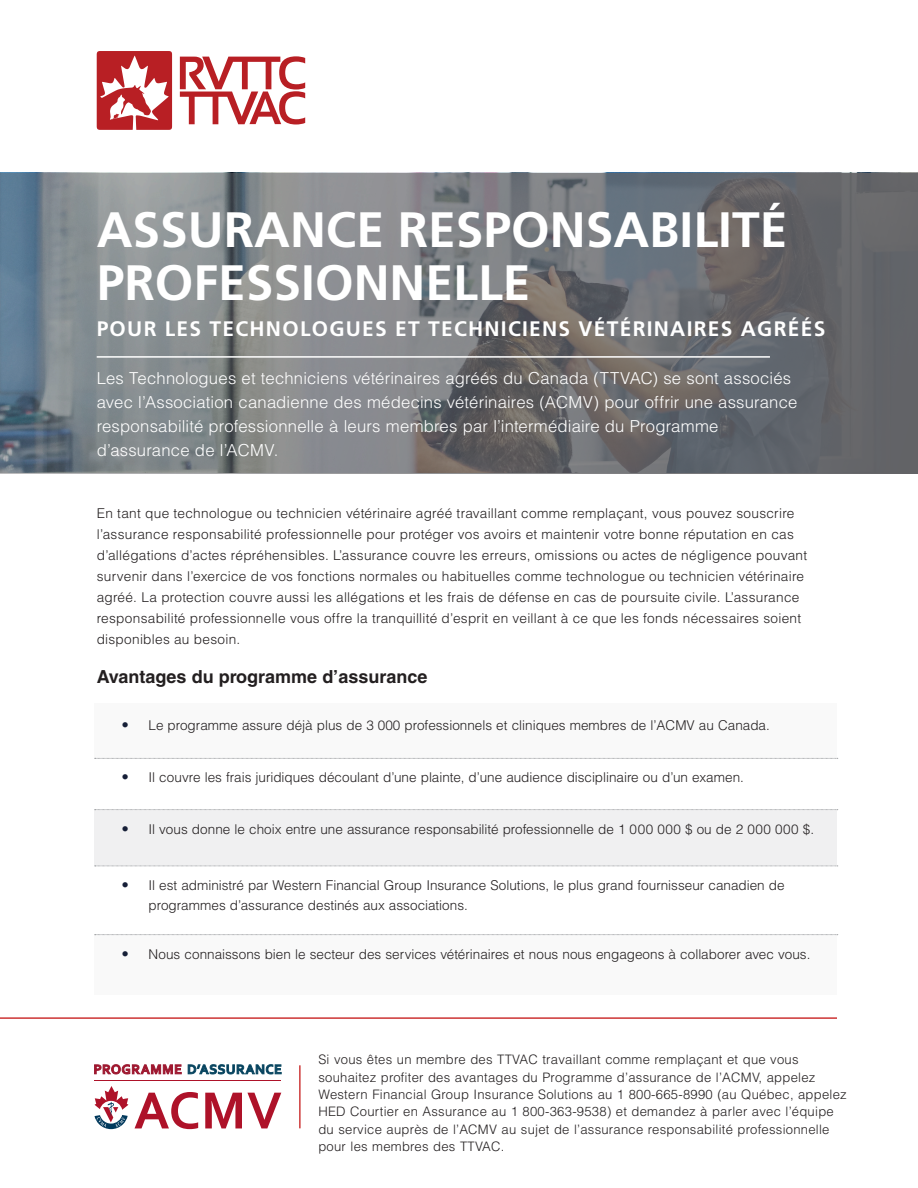
<style>
.page{position:relative;width:918px;height:1188px;background:#fff}
.page>*{position:absolute;margin:0;border:0;box-sizing:border-box;transform-origin:0 0}
.t1{font:700 49.65px/52.8px "Frutiger";color:#fff}
.t2{font:700 21px "Frutiger";letter-spacing:.06em;color:#fff}
.t3{font:700 18px "Helvetica";color:#231f20}
.Body{font:300 16.5px/24px "Helvetica";letter-spacing:.01em;color:#fff}
.Body-2{font:300 13.5px/21px "Helvetica";letter-spacing:.01em;color:#231f20}
.table_bullets{font:300 13.05px/17.4px "Helvetica";letter-spacing:.02em;color:#231f20}
.s1{font-family:"Frutiger";font-weight:700;font-size:15px;color:#161f37}
</style>
<div class="page">
<hr style="left:0;top:1017px;width:837px;height:2px;background:#c33">
<svg style="left:0;top:173px;width:918px;height:300px;background:#74787c"></svg>
<hr style="left:97px;top:356px;width:673px;height:2px;background:#fff">
<svg style="left:97px;top:51px;width:75px;height:79px"></svg>
<svg style="left:180px;top:56px;width:125px;height:69px"></svg>
<div style="left:94px;top:704px;width:743px;height:54px;background:#f9f9f9"></div>
<div style="left:94px;top:810px;width:743px;height:56px;background:#f0f0f1"></div>
<div style="left:94px;top:935px;width:743px;height:60px;background:#f9f9f9"></div>
<svg style="left:95px;top:758px;width:743px;height:1px"></svg>
<svg style="left:95px;top:809px;width:743px;height:1px"></svg>
<svg style="left:95px;top:866px;width:743px;height:1px"></svg>
<svg style="left:95px;top:934px;width:743px;height:1px"></svg>
<hr style="left:299px;top:1065px;width:2px;height:63px;background:#c33">
<svg style="left:135px;top:1092px;width:146px;height:37px"></svg>
<svg style="left:188px;top:1064px;width:93px;height:10px"></svg>
<svg style="left:94px;top:1065px;width:87px;height:9px"></svg>
<hr style="left:95px;top:1080px;width:186px;height:1px;background:#ae1229">
<svg style="left:95px;top:1086px;width:33px;height:43px"></svg>
<p class="t1" style="left:97px;top:203px;width:692px">ASSURANCE RESPONSABILITÉ<br>PROFESSIONNELLE</p>
<p class="t2" style="left:97px;top:316px;width:730px">POUR LES TECHNOLOGUES ET TECHNICIENS VÉTÉRINAIRES AGRÉÉS</p>
<p class="Body" style="left:97px;top:366px;width:702px">Les Technologues et techniciens vétérinaires agréés du Canada (TTVAC) se sont associés avec l’Association canadienne des médecins vétérinaires (ACMV) pour offrir une assurance responsabilité professionnelle à leurs membres par l’intermédiaire du Programme d’assurance de l’ACMV.</p>
<p class="Body-2" style="left:97px;top:503px;width:712px">En tant que technologue ou technicien vétérinaire agréé travaillant comme remplaçant, vous pouvez souscrire l’assurance responsabilité professionnelle pour protéger vos avoirs et maintenir votre bonne réputation en cas d’allégations d’actes répréhensibles. L’assurance couvre les erreurs, omissions ou actes de négligence pouvant survenir dans l’exercice de vos fonctions normales ou habituelles comme technologue ou technicien vétérinaire agréé. La protection couvre aussi les allégations et les frais de défense en cas de poursuite civile. L’assurance responsabilité professionnelle vous offre la tranquillité d’esprit en veillant à ce que les fonds nécessaires soient disponibles au besoin.</p>
<p class="t3" style="left:97px;top:666px;width:332px">Avantages du programme d’assurance</p>
<p class="Body-2" style="left:122px;top:715px;width:650px"><span class="s1">•</span> Le programme assure déjà plus de 3 000 professionnels et cliniques membres de l’ACMV au Canada.</p>
<p class="Body-2" style="left:122px;top:767px;width:624px"><span class="s1">•</span> Il couvre les frais juridiques découlant d’une plainte, d’une audience disciplinaire ou d’un examen.</p>
<p class="Body-2" style="left:122px;top:818px;width:694px"><span class="s1">•</span> Il vous donne le choix entre une assurance responsabilité professionnelle de 1 000 000 $ ou de 2 000 000 $.</p>
<p class="Body-2" style="left:148px;top:875px;width:638px;line-height:20.2px;text-indent:-27px"><span class="s1">•</span> Il est administré par Western Financial Group Insurance Solutions, le plus grand fournisseur canadien de programmes d’assurance destinés aux associations.</p>
<p class="Body-2" style="left:122px;top:943px;width:690px"><span class="s1">•</span> Nous connaissons bien le secteur des services vétérinaires et nous nous engageons à collaborer avec vous.</p>
<p class="table_bullets" style="left:318px;top:1051px;width:530px">Si vous êtes un membre des TTVAC travaillant comme remplaçant et que vous souhaitez profiter des avantages du Programme d’assurance de l’ACMV, appelez Western Financial Group Insurance Solutions au 1 800-665-8990 (au Québec, appelez HED Courtier en Assurance au 1 800-363-9538) et demandez à parler avec l’équipe du service auprès de l’ACMV au sujet de l’assurance responsabilité professionnelle pour les membres des TTVAC.</p>
</div>
